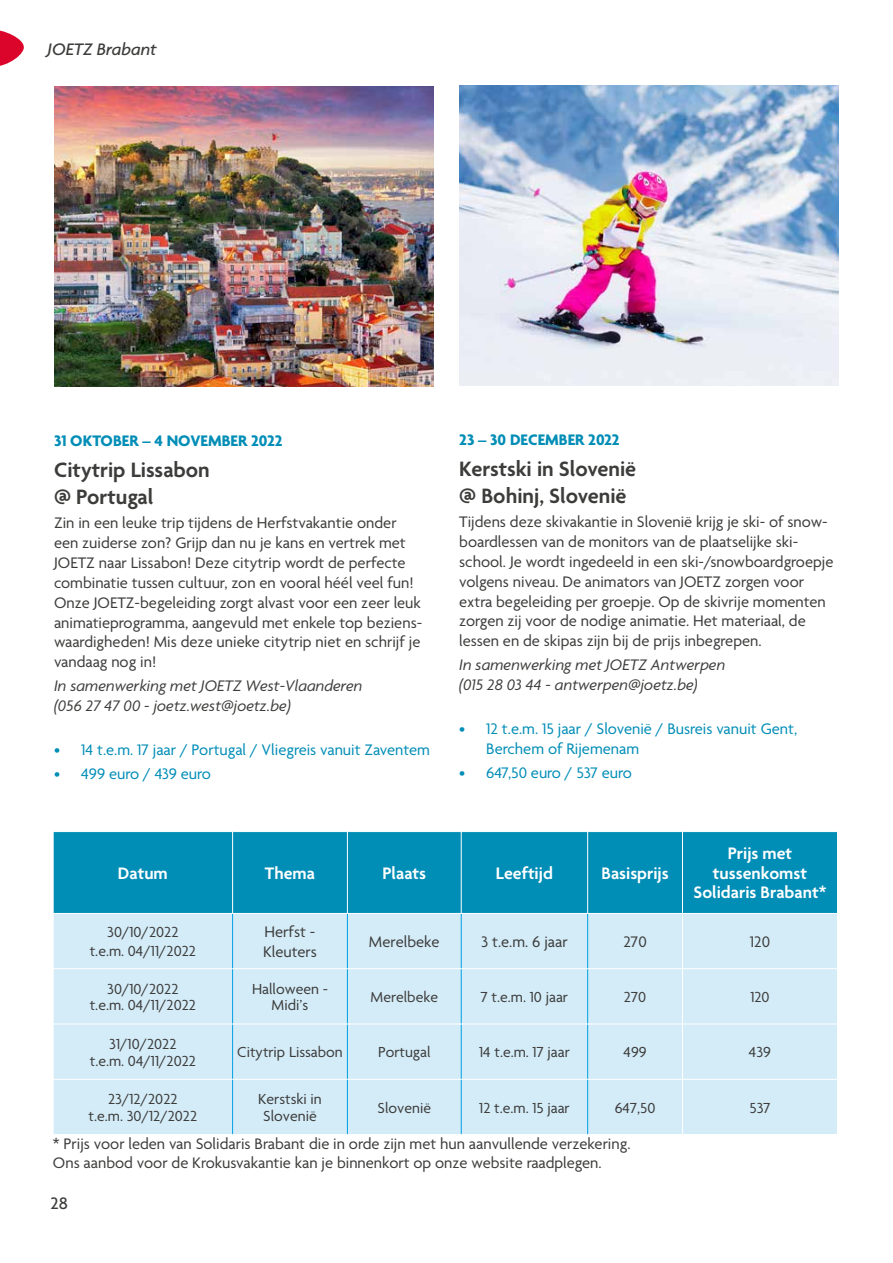
<style>
.page{position:relative;width:893px;height:1263px;background:#fff}
.page>*{position:absolute;margin:0;border:0;box-sizing:border-box;transform-origin:0 0}
.t1{font:600 22.5px/27px "Agenda";color:#3c3c3b}
.t2{font:600 18px/19.5px "Agenda";color:#fff;text-align:center}
.t3{font:italic 500 18px "Agenda";color:#3c3c3b}
.t4{font:500 18px "Agenda";color:#3c3c3b}
.t5{font:16.5px/19.8px "Agenda";color:#3c3c3b}
.t6{font:16.5px/19.8px "Agenda";color:#008db6}
.t7{font:italic 16.5px/19.8px "Agenda";color:#3c3c3b}
.t8{font:700 16.5px "Agenda";color:#008db6}
.t9{font:15.75px/16.5px "Agenda";color:#3c3c3b;text-align:center}
</style>
<div class="page">
<img style="left:54px;top:86px;width:380px;height:300px">
<div style="left:54px;top:832px;width:783px;height:81px;background:#008db6"></div>
<div style="left:54px;top:914px;width:783px;height:220px;background:#d4ecf8"></div>
<hr style="left:232px;top:914px;width:1px;height:54px;background:#009fe3">
<hr style="left:347px;top:914px;width:1px;height:54px;background:#009fe3">
<hr style="left:461px;top:914px;width:1px;height:54px;background:#009fe3">
<hr style="left:587px;top:914px;width:1px;height:54px;background:#009fe3">
<hr style="left:232px;top:969px;width:1px;height:55px;background:#009fe3">
<hr style="left:347px;top:969px;width:1px;height:55px;background:#009fe3">
<hr style="left:461px;top:969px;width:1px;height:55px;background:#009fe3">
<hr style="left:587px;top:969px;width:1px;height:55px;background:#009fe3">
<hr style="left:232px;top:1024px;width:1px;height:55px;background:#009fe3">
<hr style="left:347px;top:1024px;width:1px;height:55px;background:#009fe3">
<hr style="left:461px;top:1024px;width:1px;height:55px;background:#009fe3">
<hr style="left:587px;top:1024px;width:1px;height:55px;background:#009fe3">
<hr style="left:232px;top:1079px;width:1px;height:55px;background:#009fe3">
<hr style="left:347px;top:1079px;width:1px;height:55px;background:#009fe3">
<hr style="left:461px;top:1079px;width:1px;height:55px;background:#009fe3">
<hr style="left:587px;top:1079px;width:1px;height:55px;background:#009fe3">
<hr style="left:682px;top:914px;width:1px;height:54px;background:#fff">
<hr style="left:682px;top:969px;width:1px;height:55px;background:#fff">
<hr style="left:682px;top:1024px;width:1px;height:55px;background:#fff">
<hr style="left:682px;top:1079px;width:1px;height:55px;background:#fff">
<hr style="left:53px;top:968px;width:180px;height:1px;background:#fff">
<hr style="left:233px;top:968px;width:114px;height:1px;background:#fff">
<hr style="left:347px;top:968px;width:114px;height:1px;background:#fff">
<hr style="left:461px;top:968px;width:127px;height:1px;background:#fff">
<hr style="left:588px;top:968px;width:94px;height:1px;background:#fff">
<hr style="left:682px;top:968px;width:156px;height:1px;background:#fff">
<hr style="left:53px;top:1024px;width:180px;height:1px;background:#fff">
<hr style="left:233px;top:1024px;width:114px;height:1px;background:#fff">
<hr style="left:347px;top:1024px;width:114px;height:1px;background:#fff">
<hr style="left:461px;top:1024px;width:127px;height:1px;background:#fff">
<hr style="left:588px;top:1024px;width:94px;height:1px;background:#fff">
<hr style="left:682px;top:1024px;width:156px;height:1px;background:#fff">
<hr style="left:53px;top:1079px;width:180px;height:1px;background:#fff">
<hr style="left:233px;top:1079px;width:114px;height:1px;background:#fff">
<hr style="left:347px;top:1079px;width:114px;height:1px;background:#fff">
<hr style="left:461px;top:1079px;width:127px;height:1px;background:#fff">
<hr style="left:588px;top:1079px;width:94px;height:1px;background:#fff">
<hr style="left:682px;top:1079px;width:156px;height:1px;background:#fff">
<hr style="left:232px;top:832px;width:1px;height:81px;background:#fff">
<hr style="left:347px;top:832px;width:1px;height:81px;background:#fff">
<hr style="left:461px;top:832px;width:1px;height:81px;background:#fff">
<hr style="left:587px;top:832px;width:1px;height:81px;background:#fff">
<hr style="left:682px;top:832px;width:1px;height:81px;background:#fff">
<img style="left:459px;top:85px;width:380px;height:300px">
<svg style="left:0;top:30px;width:24px;height:36px"></svg>
<p class="t3" style="left:48px;top:39px;width:111px">JOETZ Brabant</p>
<p class="t8" style="left:54px;top:432px;width:230px">31 OKTOBER – 4 NOVEMBER 2022</p>
<h1 class="t1" style="left:54px;top:458px;width:157px">Citytrip Lissabon @ Portugal</h1>
<p class="t5" style="left:54px;top:514px;width:370px">Zin in een leuke trip tijdens de Herfstvakantie onder een zuiderse zon? Grijp dan nu je kans en vertrek met JOETZ naar Lissabon! Deze citytrip wordt de perfecte combinatie tussen cultuur, zon en vooral héél veel fun!<br>Onze JOETZ-begeleiding zorgt alvast voor een zeer leuk animatieprogramma, aangevuld met enkele top beziens&shy;waardigheden! Mis deze unieke citytrip niet en schrijf je vandaag nog in!</p>
<p class="t7" style="left:54px;top:676px;width:310px">In samenwerking met JOETZ West-Vlaanderen (056 27 47 00 - joetz.west@joetz.be)</p>
<p class="t6" style="left:54px;top:741px;width:378px">• 14 t.e.m. 17 jaar / Portugal / Vliegreis vanuit Zaventem</p>
<p class="t6" style="left:54px;top:765px;width:158px">• 499 euro / 439 euro</p>
<p class="t8" style="left:459px;top:431px;width:162px">23 – 30 DECEMBER 2022</p>
<h1 class="t1" style="left:459px;top:457px;width:179px">Kerstski in Slovenië @ Bohinj, Slovenië</h1>
<p class="t5" style="left:459px;top:513px;width:376px">Tijdens deze skivakantie in Slovenië krijg je ski- of snow&shy;boardlessen van de monitors van de plaatselijke ski&shy;school. Je wordt ingedeeld in een ski-/snowboardgroepje volgens niveau. De animators van JOETZ zorgen voor extra begeleiding per groepje. Op de skivrije momenten zorgen zij voor de nodige animatie. Het materiaal, de lessen en de skipas zijn bij de prijs inbegrepen.</p>
<p class="t7" style="left:459px;top:655px;width:268px">In samenwerking met JOETZ Antwerpen (015 28 03 44 - antwerpen@joetz.be)</p>
<p class="t6" style="left:486px;top:720px;width:312px;text-indent:-27px">• 12 t.e.m. 15 jaar / Slovenië / Busreis vanuit Gent,<br>Berchem of Rijemenam</p>
<p class="t6" style="left:459px;top:764px;width:174px">• 647,50 euro / 537 euro</p>
<p class="t2" style="left:118px;top:864px;width:51px">Datum</p>
<p class="t2" style="left:265px;top:864px;width:52px">Thema</p>
<p class="t2" style="left:382px;top:864px;width:45px">Plaats</p>
<p class="t2" style="left:496px;top:864px;width:58px">Leeftijd</p>
<p class="t2" style="left:601px;top:864px;width:69px">Basisprijs</p>
<p class="t2" style="left:694px;top:845px;width:134px">Prijs met tussenkomst<br>Solidaris Brabant*</p>
<p class="t9" style="left:90px;top:924px;width:108px;line-height:18.9px">30/10/2022 t.e.m. 04/11/2022</p>
<p class="t5" style="left:263px;top:923px;width:56px">Herfst -<br>Kleuters</p>
<p class="t5" style="left:369px;top:933px;width:72px">Merelbeke</p>
<p class="t5" style="left:481px;top:933px;width:88px">3 t.e.m. 6 jaar</p>
<p class="t5" style="left:623px;top:933px;width:25px">270</p>
<p class="t5" style="left:750px;top:933px;width:22px">120</p>
<p class="t9" style="left:90px;top:981px;width:108px">30/10/2022 t.e.m. 04/11/2022</p>
<p class="t9" style="left:252px;top:981px;width:77px">Halloween -<br>Midi’s</p>
<p class="t9" style="left:371px;top:990px;width:69px">Merelbeke</p>
<p class="t9" style="left:481px;top:990px;width:89px">7 t.e.m. 10 jaar</p>
<p class="t9" style="left:624px;top:990px;width:24px">270</p>
<p class="t9" style="left:750px;top:990px;width:21px">120</p>
<p class="t9" style="left:90px;top:1037px;width:108px">31/10/2022<br>t.e.m. 04/11/2022</p>
<p class="t9" style="left:237px;top:1045px;width:107px">Citytrip Lissabon</p>
<p class="t9" style="left:378px;top:1045px;width:54px">Portugal</p>
<p class="t9" style="left:479px;top:1045px;width:92px">14 t.e.m. 17 jaar</p>
<p class="t9" style="left:623px;top:1045px;width:25px">499</p>
<p class="t9" style="left:749px;top:1045px;width:24px">439</p>
<p class="t9" style="left:89px;top:1092px;width:110px">23/12/2022<br>t.e.m. 30/12/2022</p>
<p class="t9" style="left:258px;top:1092px;width:65px">Kerstski in<br>Slovenië</p>
<p class="t9" style="left:378px;top:1100px;width:55px">Slovenië</p>
<p class="t9" style="left:479px;top:1100px;width:92px">12 t.e.m. 15 jaar</p>
<p class="t9" style="left:615px;top:1100px;width:42px">647,50</p>
<p class="t9" style="left:749px;top:1100px;width:23px">537</p>
<p class="t5" style="left:53px;top:1134px;width:579px">* Prijs voor leden van Solidaris Brabant die in orde zijn met hun aanvullende verzekering.<br>Ons aanbod voor de Krokusvakantie kan je binnenkort op onze website raadplegen.</p>
<p class="t4" style="left:51px;top:1193px;width:19px">28</p>
</div>
